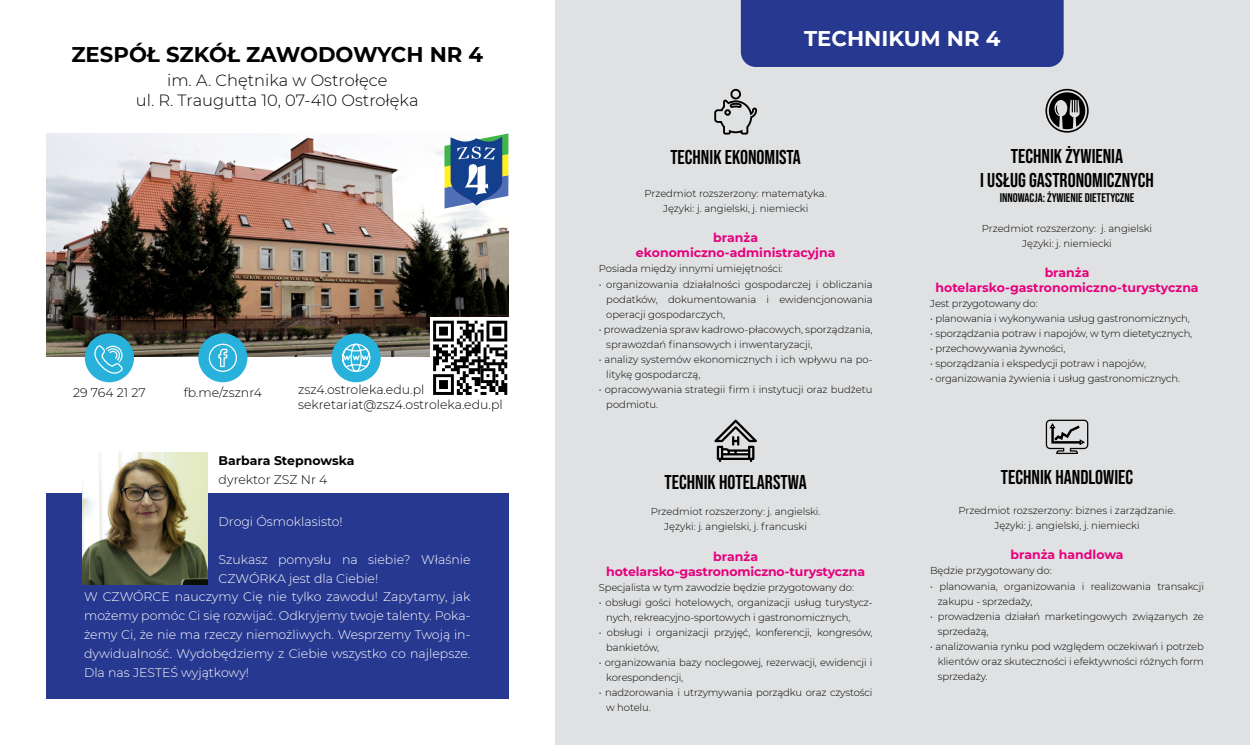
<style>
.page{position:relative;width:1250px;height:745px;background:#fff}
.page>*{position:absolute;margin:0;border:0;box-sizing:border-box;transform-origin:0 0}
.t1{font:700 21.25px "Montserrat";color:#000}
.t2{font:700 21.25px "Montserrat";color:#fff}
.t3{font:20px/24px "Bebas Neue";color:#000;text-align:center}
.t4{font:300 16.25px/20px "Montserrat";color:#000;text-align:center}
.t5{font:300 12.5px "Montserrat";color:#fff}
.t6{font:700 12.5px/15px "Montserrat";color:#e6007d;text-align:center}
.t7{font:300 12.5px/15px "Montserrat";color:#000}
.t8{font:12.5px "Bebas Neue";color:#000}
.t9{font:700 12.5px "Montserrat";color:#000}
.t10{font:300 10px/15px "Montserrat";letter-spacing:-.01em;color:#000}
</style>
<div class="page">
<div style="left:555px;top:0;width:695px;height:744px;background:#e0e1e2"></div>
<div style="left:46px;top:493px;width:462px;height:205px;background:#273890"></div>
<img style="left:83px;top:452px;width:125px;height:132px">
<img style="left:46px;top:133px;width:462px;height:223px">
<svg style="left:444px;top:133px;width:64px;height:76px"></svg>
<div style="left:430px;top:317px;width:80px;height:80px;background:linear-gradient(to right,#fff,#fff)"></div>
<svg style="left:433px;top:320px;width:74px;height:74px"></svg>
<div style="left:332px;top:333px;width:49px;height:49px;background:#27b1db;border-radius:50%"></div>
<svg style="left:342px;top:343px;width:29px;height:29px"></svg>
<div style="left:85px;top:333px;width:49px;height:49px;background:#27b1db;border-radius:50%"></div>
<svg style="left:91px;top:345px;width:32px;height:31px"></svg>
<div style="left:198px;top:333px;width:49px;height:49px;background:#27b1db;border-radius:50%"></div>
<svg style="left:208px;top:343px;width:29px;height:29px"></svg>
<div style="left:730px;top:89px;width:11px;height:10px;border:2px solid #000;border-radius:50%"></div>
<svg style="left:714px;top:98px;width:44px;height:37px"></svg>
<div style="left:741px;top:0;width:323px;height:67px;background:#273890"></div>
<svg style="left:1045px;top:419px;width:44px;height:35px"></svg>
<svg style="left:714px;top:419px;width:43px;height:43px"></svg>
<svg style="left:1045px;top:89px;width:44px;height:44px"></svg>
<h1 class="t1" style="left:71px;top:39px;width:413px">ZESPÓŁ SZKÓŁ ZAWODOWYCH NR 4</h1>
<h3 class="t4" style="left:136px;top:70px;width:284px">im. A. Chętnika w Ostrołęce<br>ul. R. Traugutta 10, 07-410 Ostrołęka</h3>
<p class="t7" style="left:73px;top:385px;width:74px">29 764 21 27</p>
<p class="t7" style="left:184px;top:385px;width:80px">fb.me/zsznr4</p>
<p class="t7" style="left:298px;top:382px;width:206px">zsz4.ostroleka.edu.pl sekretariat@zsz4.ostroleka.edu.pl</p>
<p class="t9" style="left:219px;top:451px;width:137px">Barbara Stepnowska</p>
<p class="t7" style="left:219px;top:471px;width:110px">dyrektor ZSZ Nr 4</p>
<p class="t5" style="left:219px;top:513px;width:126px">Drogi Ósmoklasisto!</p>
<p class="t5" style="left:219px;top:550px;width:253px">Szukasz pomysłu na siebie? Właśnie</p>
<p class="t5" style="left:219px;top:569px;width:161px">CZWÓRKA jest dla Ciebie!</p>
<p class="t5" style="left:84px;top:588px;width:388px">W CZWÓRCE nauczymy Cię nie tylko zawodu! Zapytamy, jak</p>
<p class="t5" style="left:84px;top:607px;width:388px">możemy pomóc Ci się rozwijać. Odkryjemy twoje talenty. Poka-</p>
<p class="t5" style="left:84px;top:625px;width:388px">żemy Ci, że nie ma rzeczy niemożliwych. Wesprzemy Twoją in-</p>
<p class="t5" style="left:84px;top:644px;width:388px">dywidualność. Wydobędziemy z Ciebie wszystko co najlepsze.</p>
<p class="t5" style="left:84px;top:663px;width:167px">Dla nas JESTEŚ wyjątkowy!</p>
<h1 class="t2" style="left:804px;top:23px;width:198px">TECHNIKUM NR 4</h1>
<h2 class="t3" style="left:670px;top:145px;width:132px">TECHNIK EKONOMISTA</h2>
<p class="t10" style="left:645px;top:186px;width:184px;text-align:center">Przedmiot rozszerzony: matematyka.<br>Języki: j. angielski, j. niemiecki</p>
<p class="t6" style="left:636px;top:230px;width:201px">branża ekonomiczno-administracyjna</p>
<p class="t10" style="left:599px;top:261px;width:185px">Posiada między innymi umiejętności:</p>
<p class="t10" style="left:606px;top:276px;width:268px;text-align:justify;text-indent:-8px">• organizowania działalności gospodarczej i obliczania podatków, dokumentowania i ewidencjonowania operacji gospodarczych,</p>
<p class="t10" style="left:606px;top:321px;width:268px;text-indent:-8px">• prowadzenia spraw kadrowo-płacowych, sporządzania, sprawozdań finansowych i inwentaryzacji,</p>
<p class="t10" style="left:606px;top:351px;width:268px;text-indent:-8px">• analizy systemów ekonomicznych i ich wpływu na po&shy;litykę gospodarczą,</p>
<p class="t10" style="left:606px;top:381px;width:268px;text-indent:-8px">• opracowywania strategii firm i instytucji oraz budżetu podmiotu.</p>
<h2 class="t3" style="left:665px;top:469px;width:144px">TECHNIK HOTELARSTWA</h2>
<p class="t10" style="left:651px;top:503px;width:171px;text-align:center">Przedmiot rozszerzony: j. angielski.<br>Języki: j. angielski, j. francuski</p>
<p class="t6" style="left:606px;top:547px;width:260px">branża hotelarsko-gastronomiczno-turystyczna</p>
<p class="t10" style="left:599px;top:578px;width:257px">Specjalista w tym zawodzie będzie przygotowany do:</p>
<p class="t10" style="left:606px;top:593px;width:268px;text-indent:-8px">• obsługi gości hotelowych, organizacji usług turystycz&shy;nych, rekreacyjno-sportowych i gastronomicznych,</p>
<p class="t10" style="left:606px;top:623px;width:268px;text-indent:-8px">• obsługi i organizacji przyjęć, konferencji, kongresów, bankietów,</p>
<p class="t10" style="left:606px;top:653px;width:268px;text-indent:-8px">• organizowania bazy noclegowej, rezerwacji, ewidencji i korespondencji,</p>
<p class="t10" style="left:606px;top:683px;width:268px;text-indent:-8px">• nadzorowania i utrzymywania porządku oraz czystości w hotelu.</p>
<h2 class="t3" style="left:980px;top:143px;width:175px">TECHNIK ŻYWIENIA<br>I USŁUG GASTRONOMICZNYCH</h2>
<p class="t8" style="left:1000px;top:190px;width:136px">INNOWACJA: ŻYWIENIE DIETETYCZNE</p>
<p class="t10" style="left:982px;top:220px;width:172px;text-align:center">Przedmiot rozszerzony: j. angielski<br>Języki: j. niemiecki</p>
<p class="t6" style="left:935px;top:264px;width:265px">branża hotelarsko-gastronomiczno-turystyczna</p>
<p class="t10" style="left:930px;top:295px;width:109px">Jest przygotowany do:</p>
<p class="t10" style="left:930px;top:310px;width:261px">• planowania i wykonywania usług gastronomicznych,</p>
<p class="t10" style="left:930px;top:325px;width:264px">• sporządzania potraw i napojów, w tym dietetycznych,</p>
<p class="t10" style="left:930px;top:340px;width:137px">• przechowywania żywności,</p>
<p class="t10" style="left:930px;top:355px;width:217px">• sporządzania i ekspedycji potraw i napojów,</p>
<p class="t10" style="left:930px;top:370px;width:252px">• organizowania żywienia i usług gastronomicznych.</p>
<h2 class="t3" style="left:1001px;top:465px;width:134px">TECHNIK HANDLOWIEC</h2>
<p class="t10" style="left:959px;top:502px;width:218px;text-align:center">Przedmiot rozszerzony: biznes i zarządzanie.<br>Języki: j. angielski, j. niemiecki</p>
<p class="t6" style="left:1011px;top:546px;width:114px">branża handlowa</p>
<p class="t10" style="left:930px;top:562px;width:123px">Będzie przygotowany do:</p>
<p class="t10" style="left:938px;top:577px;width:268px;text-indent:-8px">• planowania, organizowania i realizowania transakcji zakupu - sprzedaży,</p>
<p class="t10" style="left:938px;top:607px;width:268px;text-indent:-8px">• prowadzenia działań marketingowych związanych ze sprzedażą,</p>
<p class="t10" style="left:938px;top:637px;width:268px;text-align:justify;text-indent:-8px">• analizowania rynku pod względem oczekiwań i potrzeb klientów oraz skuteczności i efektywności różnych form sprzedaży.</p>
</div>
